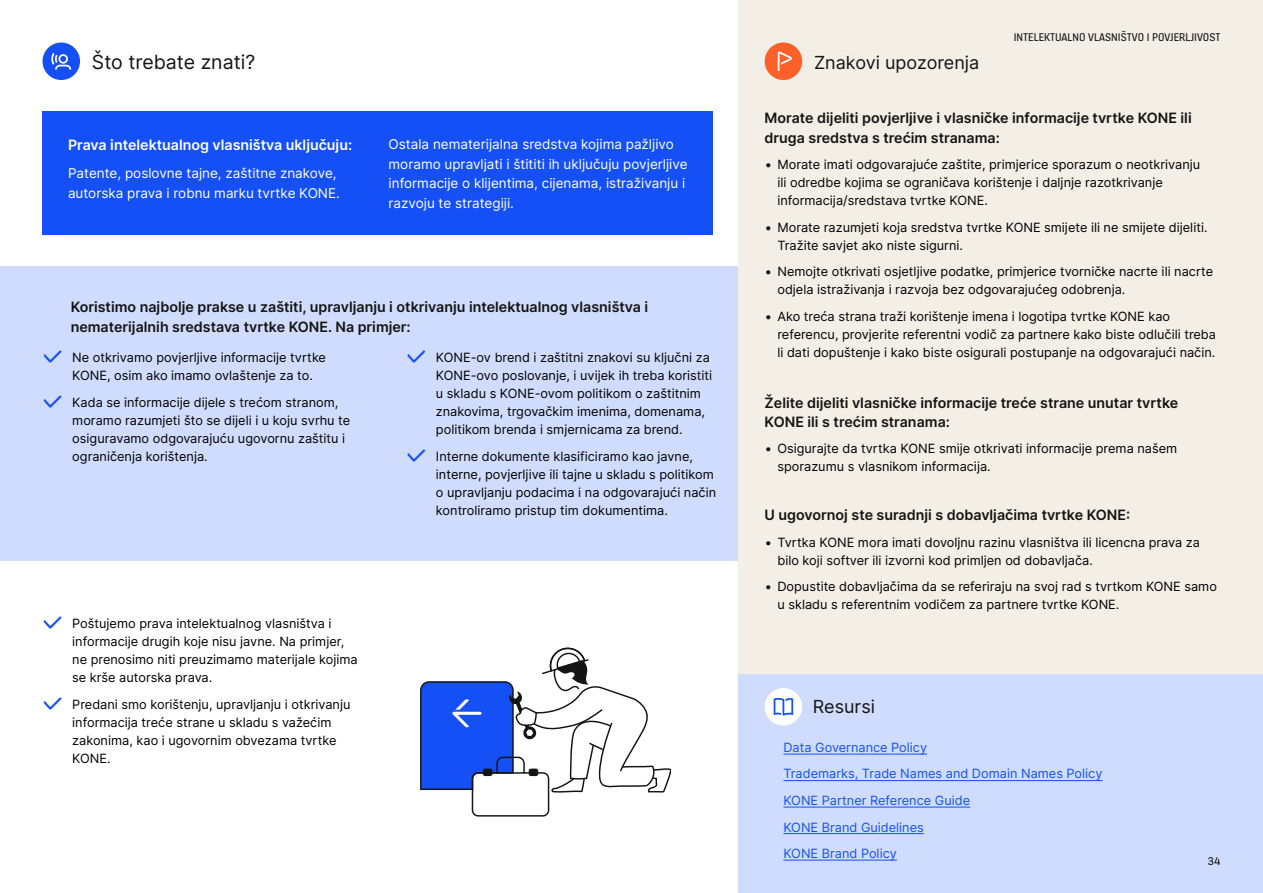
<style>
.page{position:relative;width:1263px;height:893px;background:#fff}
.page>*{position:absolute;margin:0;border:0;box-sizing:border-box;transform-origin:0 0}
.t1{font:19.5px "Inter";color:#141414}
.t2{font:18px "Inter";color:#141414}
.t3{font:600 14.25px/19.5px "Inter";color:#141414}
.t4{font:600 14.25px "Inter";color:#fff}
.t5{font:13.5px/19.5px "Inter";color:#fff}
.t6{font:12.75px/18px "Inter";color:#000}
.t7{font:12.75px/26.5px "Inter";color:#1450f5}
.t8{font:12px "KONE Information";color:#141414}
.s1{font-family:"KONE Information";font-size:28.5px;color:#1450f5}
</style>
<div class="page">
<div style="left:0;top:266px;width:738px;height:295px;background:#d0dcfd"></div>
<div style="left:738px;top:0;width:525px;height:893px;background:#f3eee6"></div>
<div style="left:738px;top:674px;width:525px;height:219px;background:#d0dcfd"></div>
<div style="left:43px;top:43px;width:37px;height:37px;background:#1450f5;border-radius:50%"></div>
<svg style="left:51px;top:53px;width:20px;height:17px"></svg>
<div style="left:765px;top:43px;width:37px;height:37px;background:#ff5f28;border-radius:50%"></div>
<svg style="left:778px;top:52px;width:14px;height:19px"></svg>
<div style="left:765px;top:688px;width:37px;height:37px;background:#fff;border-radius:50%"></div>
<svg style="left:774px;top:698px;width:19px;height:18px"></svg>
<svg style="left:420px;top:647px;width:251px;height:170px"></svg>
<hr style="left:783px;top:754px;width:144px;height:1px;background:#1450f5">
<hr style="left:783px;top:780px;width:319px;height:1px;background:#1450f5">
<hr style="left:783px;top:807px;width:187px;height:1px;background:#1450f5">
<hr style="left:783px;top:833px;width:141px;height:1px;background:#1450f5">
<hr style="left:783px;top:860px;width:114px;height:1px;background:#1450f5">
<div style="left:43px;top:111px;width:670px;height:124px;background:#1450f5"></div>
<h1 class="t1" style="left:92px;top:48px;width:165px">Što trebate znati?</h1>
<h2 class="t2" style="left:814px;top:50px;width:167px">Znakovi upozorenja</h2>
<p class="t8" style="left:1014px;top:29px;width:208px">INTELEKTUALNO VLASNIŠTVO I POVJERLJIVOST</p>
<p class="t4" style="left:68px;top:135px;width:286px">Prava intelektualnog vlasništva uključuju:</p>
<p class="t5" style="left:68px;top:163px;width:273px">Patente, poslovne tajne, zaštitne znakove, autorska prava i robnu marku tvrtke KONE.</p>
<p class="t5" style="left:389px;top:134px;width:301px">Ostala nematerijalna sredstva kojima pažljivo moramo upravljati i štititi ih uključuju povjerljive informacije o klijentima, cijenama, istraživanju i razvoju te strategiji.</p>
<p class="t3" style="left:71px;top:297px;width:579px">Koristimo najbolje prakse u zaštiti, upravljanju i otkrivanju intelektualnog vlasništva i nematerijalnih sredstava tvrtke KONE. Na primjer:</p>
<p class="t6" style="left:72px;top:348px;width:255px;text-indent:-30px"><span class="s1">✓</span> Ne otkrivamo povjerljive informacije tvrtke<br>KONE, osim ako imamo ovlaštenje za to.</p>
<p class="t6" style="left:72px;top:393px;width:279px;text-indent:-30px"><span class="s1">✓</span> Kada se informacije dijele s trećom stranom, moramo razumjeti što se dijeli i u koju svrhu te osiguravamo odgovarajuću ugovornu zaštitu i ograničenja korištenja.</p>
<p class="t6" style="left:436px;top:348px;width:278px;text-indent:-30px"><span class="s1">✓</span> KONE-ov brend i zaštitni znakovi su ključni za KONE-ovo poslovanje, i uvijek ih treba koristiti u skladu s KONE-ovom politikom o zaštitnim znakovima, trgovačkim imenima, domenama, politikom brenda i smjernicama za brend.</p>
<p class="t6" style="left:436px;top:447px;width:282px;text-indent:-30px"><span class="s1">✓</span> Interne dokumente klasificiramo kao javne, interne, povjerljive ili tajne u skladu s politikom o upravljanju podacima i na odgovarajući način kontroliramo pristup tim dokumentima.</p>
<p class="t3" style="left:765px;top:108px;width:429px">Morate dijeliti povjerljive i vlasničke informacije tvrtke KONE ili druga sredstva s trećim stranama:</p>
<p class="t6" style="left:777px;top:155px;width:424px;text-indent:-13px">• Morate imati odgovarajuće zaštite, primjerice sporazum o neotkrivanju ili odredbe kojima se ograničava korištenje i daljnje razotkrivanje informacija/sredstava tvrtke KONE.</p>
<p class="t6" style="left:777px;top:218px;width:432px;text-indent:-13px">• Morate razumjeti koja sredstva tvrtke KONE smijete ili ne smijete dijeliti.<br>Tražite savjet ako niste sigurni.</p>
<p class="t6" style="left:777px;top:262px;width:437px;text-indent:-13px">• Nemojte otkrivati osjetljive podatke, primjerice tvorničke nacrte ili nacrte odjela istraživanja i razvoja bez odgovarajućeg odobrenja.</p>
<p class="t6" style="left:777px;top:307px;width:440px;text-indent:-13px">• Ako treća strana traži korištenje imena i logotipa tvrtke KONE kao referencu, provjerite referentni vodič za partnere kako biste odlučili treba li dati dopuštenje i kako biste osigurali postupanje na odgovarajući način.</p>
<p class="t3" style="left:765px;top:393px;width:415px">Želite dijeliti vlasničke informacije treće strane unutar tvrtke<br>KONE ili s trećim stranama:</p>
<p class="t6" style="left:777px;top:439px;width:401px;text-indent:-13px">• Osigurajte da tvrtka KONE smije otkrivati informacije prema našem sporazumu s vlasnikom informacija.</p>
<p class="t3" style="left:765px;top:505px;width:367px">U ugovornoj ste suradnji s dobavljačima tvrtke KONE:</p>
<p class="t6" style="left:777px;top:533px;width:424px;text-indent:-13px">• Tvrtka KONE mora imati dovoljnu razinu vlasništva ili licencna prava za bilo koji softver ili izvorni kod primljen od dobavljača.</p>
<p class="t6" style="left:777px;top:577px;width:441px;text-indent:-13px">• Dopustite dobavljačima da se referiraju na svoj rad s tvrtkom KONE samo u skladu s referentnim vodičem za partnere tvrtke KONE.</p>
<p class="t6" style="left:72px;top:614px;width:287px;text-indent:-30px"><span class="s1">✓</span> Poštujemo prava intelektualnog vlasništva i informacije drugih koje nisu javne. Na primjer, ne prenosimo niti preuzimamo materijale kojima se krše autorska prava.</p>
<p class="t6" style="left:72px;top:695px;width:280px;text-indent:-30px"><span class="s1">✓</span> Predani smo korištenju, upravljanju i otkrivanju informacija treće strane u skladu s važećim zakonima, kao i ugovornim obvezama tvrtke KONE.</p>
<h2 class="t2" style="left:813px;top:694px;width:64px">Resursi</h2>
<p class="t7" style="left:783px;top:734px;width:321px">Data Governance Policy<br>Trademarks, Trade Names and Domain Names Policy<br>KONE Partner Reference Guide<br>KONE Brand Guidelines<br>KONE Brand Policy</p>
<p class="t8" style="left:1208px;top:853px;width:14px">34</p>
</div>
